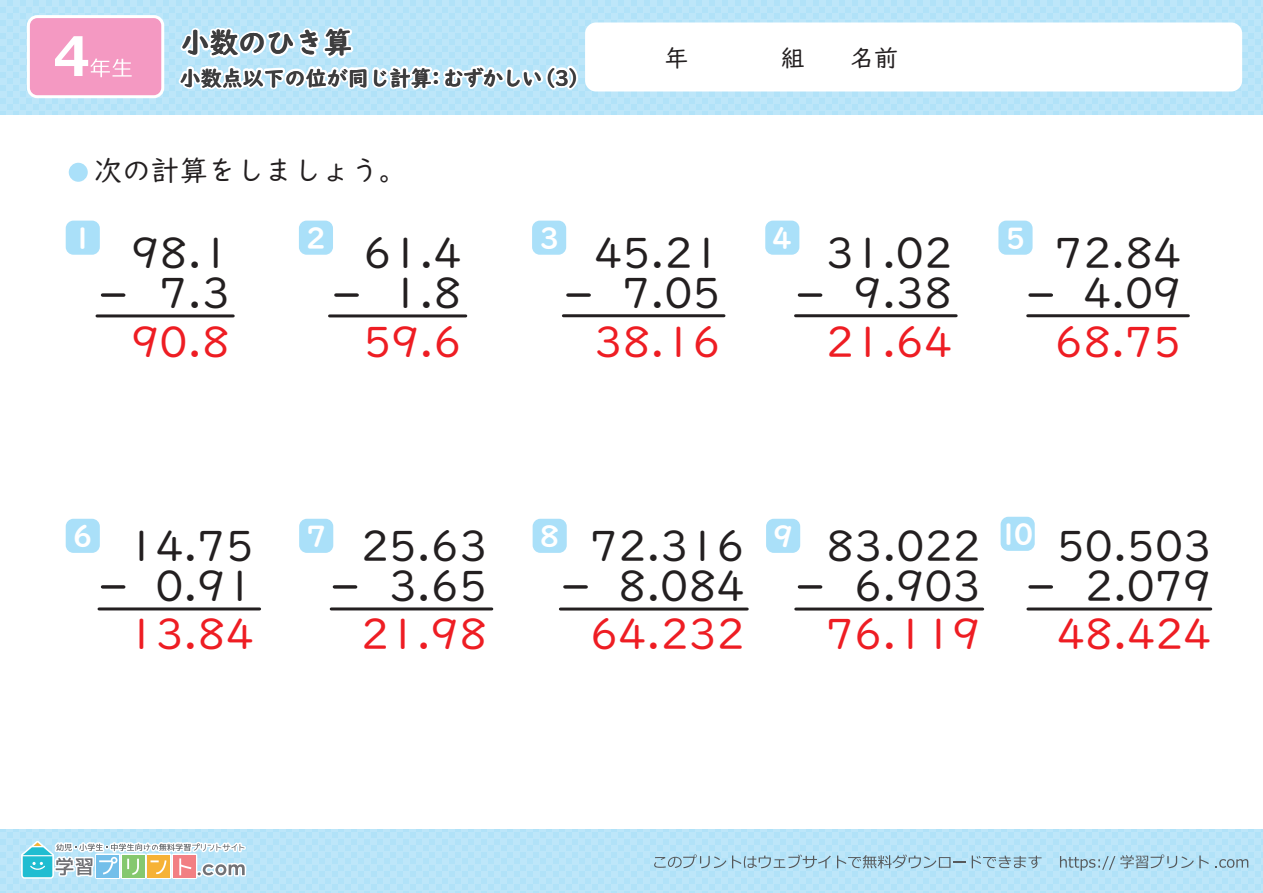
<style>
.page{position:relative;width:1263px;height:893px;background:#fff}
.page>*{position:absolute;margin:0;border:0;box-sizing:border-box;transform-origin:0 0}
.t1{font:42.6px/40px "UD Digi Kyokasho NP R";color:#231f20;text-align:right}
.t2{font:42.6px "UD Digi Kyokasho NP R";color:#ee1d23}
.t3{font:28.65px "UD Digi Kyokasho NP B";color:#fff}
.t4{font:28.5px "UD Digi Kyokasho NP R";color:#231f20}
.t5{font:28.5px "UD Digi Kyokasho NP B";color:#231f20}
.t6{font:24px "UD Digi Kyokasho NP R";color:#231f20}
.t7{font:21px "UD Digi Kyokasho NP B";color:#231f20}
</style>
<div class="page">
<div style="left:0;top:0;width:1263px;height:114px;background:#bde6f9"></div>
<div style="left:585px;top:23px;width:657px;height:69px;background:#fff;border-radius:11px"></div>
<div style="left:27px;top:15px;width:137px;height:83px;border:6px solid #fff;border-radius:8px"></div>
<div style="left:30px;top:18px;width:131px;height:77px;background:#f499c2;border-radius:8px"></div>
<svg style="left:55px;top:36px;width:77px;height:41px"></svg>
<div style="left:0;top:830px;width:1263px;height:63px;background:#bde6f9"></div>
<svg style="left:1060px;top:854px;width:149px;height:17px"></svg>
<svg style="left:1215px;top:859px;width:33px;height:9px"></svg>
<svg style="left:654px;top:854px;width:72px;height:14px"></svg>
<svg style="left:732px;top:854px;width:99px;height:14px"></svg>
<svg style="left:837px;top:854px;width:129px;height:14px"></svg>
<svg style="left:972px;top:855px;width:69px;height:13px"></svg>
<svg style="left:15px;top:829px;width:233px;height:51px"></svg>
<div style="left:69px;top:163px;width:19px;height:19px;background:#aae0f9;border-radius:50%"></div>
<svg style="left:336px;top:293px;width:21px;height:4px"></svg>
<svg style="left:103px;top:293px;width:21px;height:4px"></svg>
<svg style="left:568px;top:293px;width:21px;height:4px"></svg>
<svg style="left:799px;top:293px;width:22px;height:4px"></svg>
<hr style="left:329px;top:314px;width:137px;height:3px;background:#231f20">
<hr style="left:97px;top:314px;width:136px;height:3px;background:#231f20">
<svg style="left:1030px;top:293px;width:21px;height:4px"></svg>
<hr style="left:796px;top:607px;width:187px;height:3px;background:#231f20">
<hr style="left:560px;top:607px;width:187px;height:3px;background:#231f20">
<hr style="left:331px;top:607px;width:161px;height:3px;background:#231f20">
<hr style="left:99px;top:607px;width:161px;height:3px;background:#231f20">
<hr style="left:1028px;top:607px;width:183px;height:3px;background:#231f20">
<hr style="left:795px;top:314px;width:161px;height:3px;background:#231f20">
<hr style="left:563px;top:314px;width:161px;height:3px;background:#231f20">
<hr style="left:1028px;top:314px;width:160px;height:3px;background:#231f20">
<svg style="left:334px;top:585px;width:22px;height:4px"></svg>
<svg style="left:103px;top:585px;width:21px;height:4px"></svg>
<svg style="left:565px;top:585px;width:21px;height:4px"></svg>
<svg style="left:799px;top:585px;width:22px;height:4px"></svg>
<svg style="left:1030px;top:585px;width:21px;height:4px"></svg>
<div style="left:765px;top:221px;width:34px;height:34px;background:#aae0f9;border-radius:8px"></div>
<div style="left:299px;top:221px;width:34px;height:34px;background:#aae0f9;border-radius:8px"></div>
<div style="left:532px;top:221px;width:34px;height:34px;background:#aae0f9;border-radius:8px"></div>
<div style="left:1000px;top:517px;width:35px;height:34px;background:#aae0f9;border-radius:8px"></div>
<div style="left:66px;top:221px;width:34px;height:34px;background:#aae0f9;border-radius:8px"></div>
<div style="left:299px;top:519px;width:34px;height:34px;background:#aae0f9;border-radius:8px"></div>
<div style="left:66px;top:519px;width:34px;height:34px;background:#aae0f9;border-radius:8px"></div>
<div style="left:533px;top:519px;width:34px;height:34px;background:#aae0f9;border-radius:8px"></div>
<div style="left:998px;top:221px;width:34px;height:34px;background:#aae0f9;border-radius:8px"></div>
<div style="left:766px;top:519px;width:34px;height:34px;background:#aae0f9;border-radius:8px"></div>
<svg style="left:176px;top:0;width:405px;height:97px"></svg>
<p class="t5" style="left:181px;top:26px;width:173px">小数のひき算</p>
<p class="t7" style="left:443px;top:65px;width:101px">むずかしい</p>
<p class="t7" style="left:180px;top:65px;width:268px">小数点以下の位が同じ計算：</p>
<p class="t7" style="left:535px;top:65px;width:56px">（3）</p>
<p class="t6" style="left:664px;top:44px;width:25px">年</p>
<p class="t6" style="left:781px;top:44px;width:25px">組</p>
<p class="t6" style="left:850px;top:44px;width:49px">名前</p>
<p class="t4" style="left:94px;top:154px;width:315px">次の計算をしましょう。</p>
<p class="t3" style="left:73px;top:221px;width:22px">1</p>
<p class="t1" style="left:131px;top:233px;width:100px">98.1<br>7.3</p>
<p class="t3" style="left:306px;top:221px;width:22px">2</p>
<p class="t3" style="left:539px;top:221px;width:22px">3</p>
<p class="t3" style="left:772px;top:221px;width:22px">4</p>
<p class="t1" style="left:363px;top:233px;width:100px">61.4<br>1.8</p>
<p class="t1" style="left:594px;top:233px;width:128px">45.21<br>7.05</p>
<p class="t1" style="left:826px;top:233px;width:128px">31.02<br>9.38</p>
<p class="t3" style="left:1005px;top:221px;width:22px">5</p>
<p class="t1" style="left:1055px;top:233px;width:128px">72.84<br>4.09</p>
<p class="t2" style="left:131px;top:318px;width:100px">90.8</p>
<p class="t2" style="left:363px;top:318px;width:100px">59.6</p>
<p class="t2" style="left:594px;top:318px;width:128px">38.16</p>
<p class="t2" style="left:826px;top:318px;width:128px">21.64</p>
<p class="t2" style="left:1055px;top:318px;width:128px">68.75</p>
<p class="t3" style="left:73px;top:519px;width:22px">6</p>
<p class="t3" style="left:306px;top:519px;width:22px">7</p>
<p class="t3" style="left:539px;top:519px;width:22px">8</p>
<p class="t3" style="left:773px;top:519px;width:22px">9</p>
<p class="t1" style="left:127px;top:526px;width:128px">14.75<br>0.91</p>
<p class="t1" style="left:361px;top:526px;width:128px">25.63<br>3.65</p>
<p class="t1" style="left:590px;top:526px;width:156px">72.316<br>8.084</p>
<p class="t1" style="left:826px;top:526px;width:156px">83.022<br>6.903</p>
<p class="t3" style="left:998px;top:517px;width:37px">10</p>
<p class="t1" style="left:1057px;top:526px;width:156px">50.503<br>2.079</p>
<p class="t2" style="left:127px;top:610px;width:128px">13.84</p>
<p class="t2" style="left:361px;top:610px;width:128px">21.98</p>
<p class="t2" style="left:590px;top:610px;width:156px">64.232</p>
<p class="t2" style="left:826px;top:610px;width:156px">76.119</p>
<p class="t2" style="left:1057px;top:610px;width:156px">48.424</p>
</div>
